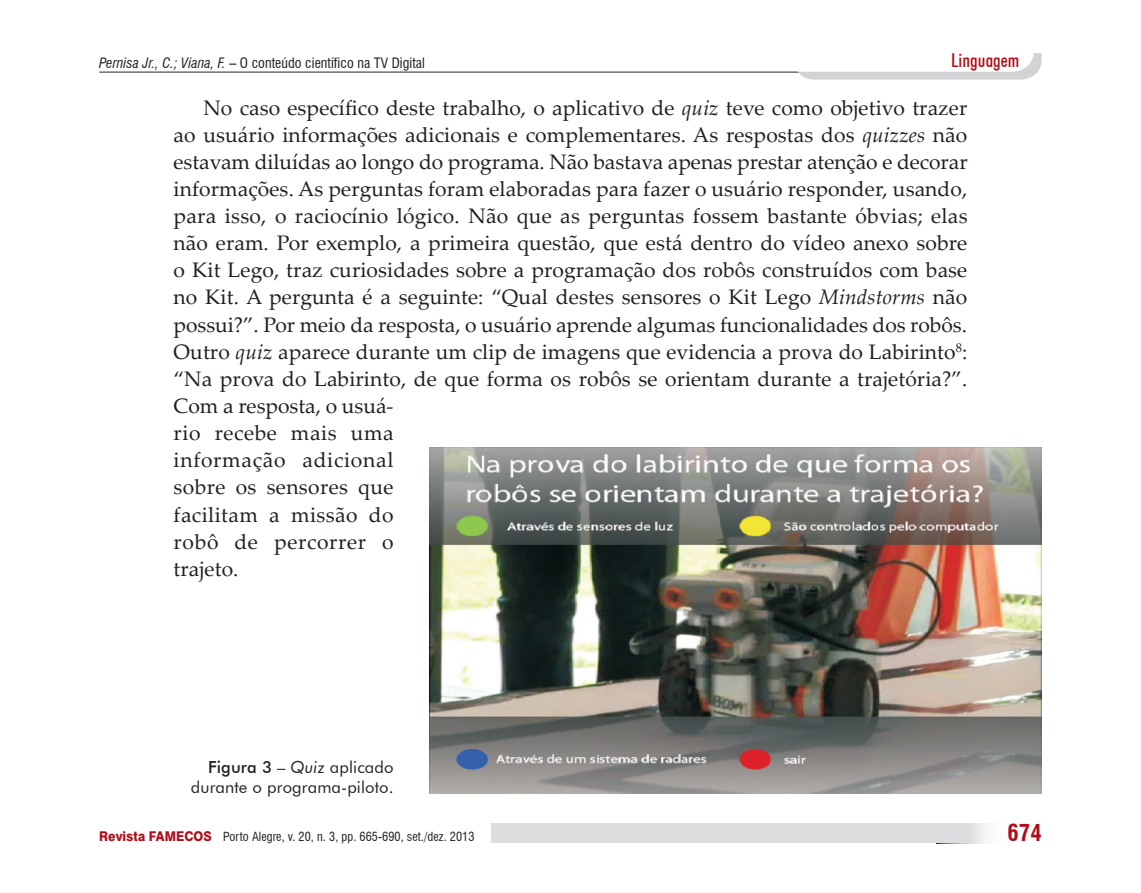
<style>
.page{position:relative;width:1141px;height:893px;background:#fff}
.page>*{position:absolute;margin:0;border:0;box-sizing:border-box;transform-origin:0 0}
.t1{font:700 condensed 22.75px "Swiss 721 BT";color:#b00d19}
.Texto{font:21px/27.1px "Palatino Linotype";letter-spacing:.005em;color:#231f20}
.t2{font:500 condensed 19.25px "Futura BT";letter-spacing:.005em;color:#b00d19}
.Legenda{font:16.62px/20.1px "Futura BT";letter-spacing:.005em;color:#231f20;text-align:right}
.t3{font:condensed 14px "Swiss 721 BT";letter-spacing:.005em;color:#231f20}
.t4{font:condensed 12.25px "Swiss 721 BT";letter-spacing:.005em;color:#231f20}
.s1{font-style:italic}
.s2{font-weight:500}
.s3{font-weight:800;font-stretch:normal;font-size:13.47px;color:#b00d19}
</style>
<div class="page">
<svg style="left:969px;top:823px;width:18px;height:20px"></svg>
<div style="left:491px;top:823px;width:478px;height:20px;background:#dcdddf"></div>
<hr style="left:99px;top:72px;width:934px;height:1px;background:#231f20">
<div style="left:794px;top:10px;width:248px;height:70px;background:#d1d2d4;border-radius:21px"></div>
<div style="left:782px;top:1px;width:251px;height:70px;background:#fff;border-radius:21px"></div>
<div style="left:781px;top:1px;width:253px;height:71px;border:2px solid #fff;border-radius:21px"></div>
<div style="left:1021px;top:1px;width:26px;height:51px;background:#fff"></div>
<img style="left:430px;top:447px;width:611px;height:347px">
<p class="t3" style="left:99px;top:54px;width:327px"><span class="s1">Pernisa Jr., C.; Viana, F.</span> – O conteúdo científico na TV Digital</p>
<p class="t2" style="left:951px;top:48px;width:70px">Linguagem</p>
<p class="Texto" style="left:174px;top:93px;width:795px;text-indent:30px">No caso específico deste trabalho, o aplicativo de <span class="s1">quiz</span> teve como objetivo trazer ao usuário informações adicionais e complementares. As respostas dos <span class="s1">quizzes</span> não estavam diluídas ao longo do programa. Não bastava apenas prestar atenção e decorar informações. As perguntas foram elaboradas para fazer o usuário responder, usando, para isso, o raciocínio lógico. Não que as perguntas fossem bastante óbvias; elas não eram. Por exemplo, a primeira questão, que está dentro do vídeo anexo sobre o Kit Lego, traz curiosidades sobre a programação dos robôs construídos com base no Kit. A pergunta é a seguinte: “Qual destes sensores o Kit Lego <span class="s1">Mindstorms</span> não possui?”. Por meio da resposta, o usuário aprende algumas funcionalidades dos robôs.<br>Outro <span class="s1">quiz</span> aparece durante um clip de imagens que evidencia a prova do Labirinto<sup>8</sup>: “Na prova do Labirinto, de que forma os robôs se orientam durante a trajetória?”.<br>Com a resposta, o usuá-<br>rio recebe mais uma<br>informação adicional<br>sobre os sensores que<br>facilitam a missão do<br>robô de percorrer o<br>trajeto.</p>
<p class="Legenda" style="left:191px;top:756px;width:204px"><span class="s2">Figura 3</span> – <span class="s1">Quiz</span> aplicado durante o programa-piloto.</p>
<p class="t4" style="left:99px;top:829px;width:377px"><span class="s3">Revista FAMECOS</span> Porto Alegre, v. 20, n. 3, pp. 665-690, set./dez. 2013</p>
<p class="t1" style="left:1007px;top:819px;width:36px">674</p>
</div>
